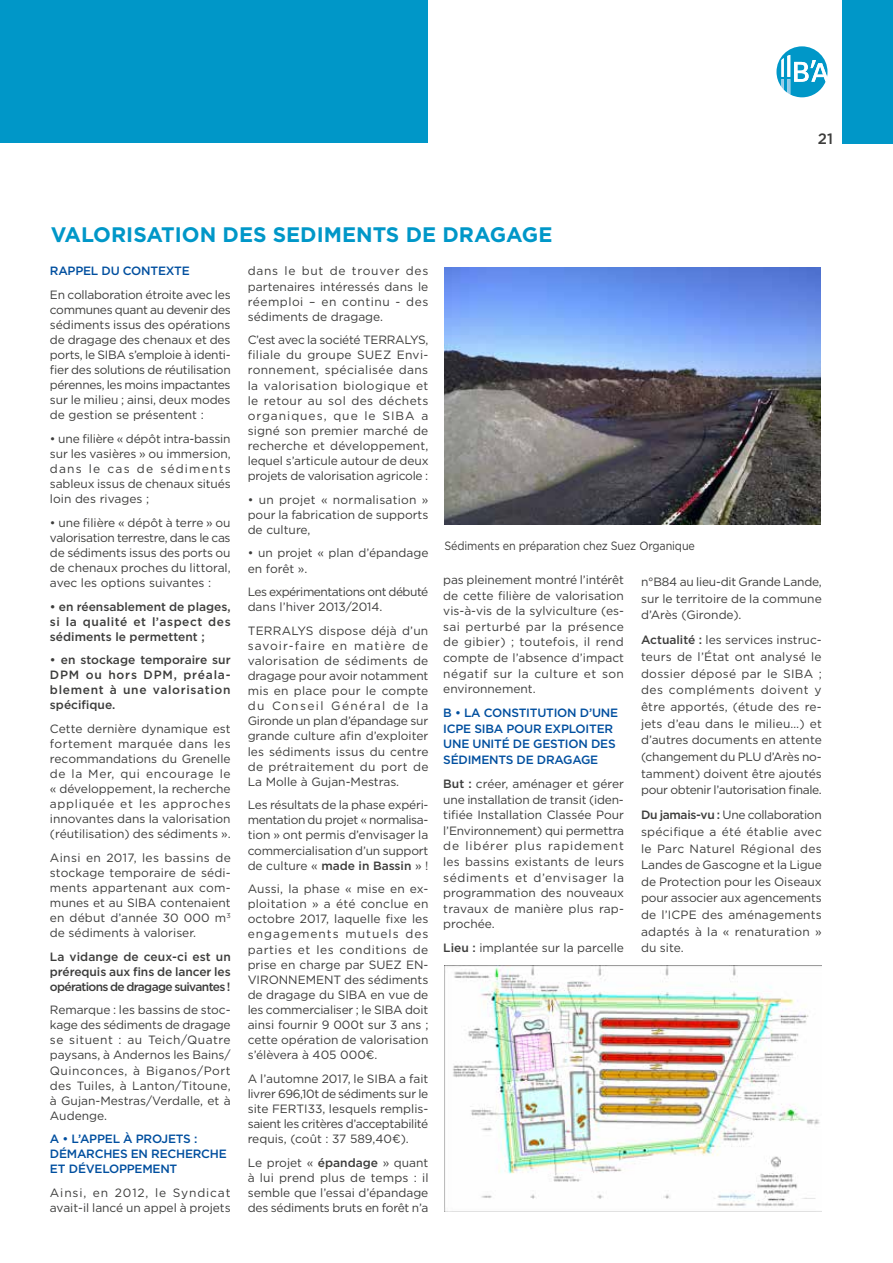
<style>
.page{position:relative;width:893px;height:1263px;background:#fff}
.page>*{position:absolute;margin:0;border:0;box-sizing:border-box;transform-origin:0 0}
.t1{font:700 21px "Gotham";color:#0097c8}
.t2{font:500 15px "Gotham";color:#3c3c3b}
.t3{font:12px/15.1px "Gotham";color:#3c3c3b;text-align:justify}
.t4{font:500 12px/15px "Gotham";color:#3c3c3b;text-align:justify}
.t5{font:500 12px/15.6px "Gotham";letter-spacing:-.02em;color:#004f9f}
.t6{font:12px/15.1px "Gotham";letter-spacing:-.04em;color:#3c3c3b}
.t7{font:12px "Gotham";color:#3c3c3b;scale:.9 1}
.s1{font-weight:500}
</style>
<div class="page">
<div style="left:0;top:0;width:427px;height:143px;background:#0097c8"></div>
<div style="left:842px;top:0;width:51px;height:144px;background:#0097c8"></div>
<svg style="left:776px;top:46px;width:51px;height:51px"></svg>
<img style="left:445px;top:268px;width:376px;height:256px">
<img style="left:444px;top:966px;width:377px;height:246px">
<p class="t2" style="left:818px;top:128px;width:17px">21</p>
<h1 class="t1" style="left:51px;top:221px;width:503px">VALORISATION DES SEDIMENTS DE DRAGAGE</h1>
<p class="t5" style="left:50px;top:263px;width:141px">RAPPEL DU CONTEXTE</p>
<p class="t3" style="left:50px;top:287px;width:182px">En collaboration étroite avec les communes quant au devenir des sédiments issus des opérations de dragage des chenaux et des ports, le SIBA s’emploie à identi&shy;fier des solutions de réutilisation pérennes, les moins impactantes sur le milieu ; ainsi, deux modes de gestion se présentent :</p>
<p class="t3" style="left:50px;top:431px;width:182px">• une filière « dépôt intra-bassin sur les vasières » ou immersion, dans le cas de sédiments sableux issus de chenaux situés loin des rivages ;</p>
<p class="t3" style="left:50px;top:515px;width:182px">• une filière « dépôt à terre » ou valorisation terrestre, dans le cas de sédiments issus des ports ou de chenaux proches du littoral, avec les options suivantes :</p>
<p class="t4" style="left:50px;top:599px;width:182px">• en réensablement de plages, si la qualité et l’aspect des sédiments le permettent ;</p>
<p class="t4" style="left:50px;top:652px;width:182px">• en stockage temporaire sur DPM ou hors DPM, préala&shy;blement à une valorisation spécifique.</p>
<p class="t3" style="left:50px;top:721px;width:182px">Cette dernière dynamique est fortement marquée dans les recommandations du Grenelle de la Mer, qui encourage le « développement, la recherche appliquée et les approches innovantes dans la valorisation (réutilisation) des sédiments ».</p>
<p class="t3" style="left:50px;top:850px;width:182px">Ainsi en 2017, les bassins de stockage temporaire de sédi&shy;ments appartenant aux com&shy;munes et au SIBA contenaient en début d’année 30 000 m<sup>3 </sup>de sédiments à valoriser.</p>
<p class="t4" style="left:50px;top:949px;width:182px">La vidange de ceux-ci est un prérequis aux fins de lancer les opérations de dragage suivantes !</p>
<p class="t3" style="left:50px;top:1002px;width:182px">Remarque : les bassins de stoc&shy;kage des sédiments de dragage se situent : au Teich/Quatre paysans, à Andernos les Bains/ Quinconces, à Biganos/Port des Tuiles, à Lanton/Titoune, à Gujan-Mestras/Verdalle, et à Audenge.</p>
<p class="t5" style="left:50px;top:1131px;width:178px;line-height:15px">A • L’APPEL À PROJETS :<br>DÉMARCHES EN RECHERCHE<br>ET DÉVELOPPEMENT</p>
<p class="t3" style="left:50px;top:1185px;width:182px">Ainsi, en 2012, le Syndicat avait-il lancé un appel à projets</p>
<p class="t3" style="left:248px;top:263px;width:182px">dans le but de trouver des partenaires intéressés dans le réemploi – en continu - des sédiments de dragage.</p>
<p class="t3" style="left:248px;top:332px;width:182px">C’est avec la société TERRALYS, filiale du groupe SUEZ Envi&shy;ronnement, spécialisée dans la valorisation biologique et le retour au sol des déchets organiques, que le SIBA a signé son premier marché de recherche et développement, lequel s’articule autour de deux projets de valorisation agricole :</p>
<p class="t3" style="left:248px;top:492px;width:182px">• un projet « normalisation » pour la fabrication de supports de culture,</p>
<p class="t3" style="left:248px;top:545px;width:182px">• un projet « plan d’épandage en forêt ».</p>
<p class="t6" style="left:248px;top:584px;width:182px">Les expérimentations ont débuté dans l’hiver 2013/2014.</p>
<p class="t3" style="left:248px;top:623px;width:182px">TERRALYS dispose déjà d’un savoir-faire en matière de valorisation de sédiments de dragage pour avoir notamment mis en place pour le compte du Conseil Général de la Gironde un plan d’épandage sur grande culture afin d’exploiter les sédiments issus du centre de prétraitement du port de La Molle à Gujan-Mestras.</p>
<p class="t3" style="left:248px;top:797px;width:182px">Les résultats de la phase expéri&shy;mentation du projet « normalisa&shy;tion » ont permis d’envisager la commercialisation d’un support de culture « <span class="s1">made in Bassin</span> » !</p>
<p class="t3" style="left:248px;top:881px;width:182px">Aussi, la phase « mise en ex&shy;ploitation » a été conclue en octobre 2017, laquelle fixe les engagements mutuels des parties et les conditions de prise en charge par SUEZ EN-VIRONNEMENT des sédiments de dragage du SIBA en vue de les commercialiser ; le SIBA doit ainsi fournir 9 000t sur 3 ans ; cette opération de valorisation s’élèvera à 405 000€.</p>
<p class="t3" style="left:248px;top:1071px;width:182px">A l’automne 2017, le SIBA a fait livrer 696,10t de sédiments sur le site FERTI33, lesquels remplis&shy;saient les critères d’acceptabilité requis, (coût : 37 589,40€).</p>
<p class="t3" style="left:248px;top:1154px;width:182px">Le projet « <span class="s1">épandage</span> » quant à lui prend plus de temps : il semble que l’essai d’épandage des sédiments bruts en forêt n’a</p>
<p class="t7" style="left:444px;top:538px;width:280px">Sédiments en préparation chez Suez Organique</p>
<p class="t3" style="left:443px;top:572px;width:182px;line-height:15.6px">pas pleinement montré l’intérêt de cette filière de valorisation vis-à-vis de la sylviculture (es&shy;sai perturbé par la présence de gibier) ; toutefois, il rend compte de l’absence d’impact négatif sur la culture et son environnement.</p>
<p class="t5" style="left:443px;top:705px;width:176px">B • LA CONSTITUTION D’UNE<br>ICPE SIBA POUR EXPLOITER<br>UNE UNITÉ DE GESTION DES<br>SÉDIMENTS DE DRAGAGE</p>
<p class="t3" style="left:443px;top:776px;width:182px;line-height:15.6px"><span class="s1">But :</span> créer, aménager et gérer une installation de transit (iden&shy;tifiée Installation Classée Pour l’Environnement) qui permettra de libérer plus rapidement les bassins existants de leurs sédiments et d’envisager la programmation des nouveaux travaux de manière plus rap&shy;prochée.</p>
<p class="t3" style="left:443px;top:940px;width:182px"><span class="s1">Lieu :</span> implantée sur la parcelle</p>
<p class="t3" style="left:641px;top:573px;width:182px;line-height:16.6px">n°B84 au lieu-dit Grande Lande, sur le territoire de la commune d’Arès (Gironde).</p>
<p class="t3" style="left:641px;top:632px;width:182px;line-height:16.6px"><span class="s1">Actualité :</span> les services instruc&shy;teurs de l’État ont analysé le dossier déposé par le SIBA ; des compléments doivent y être apportés, (étude des re&shy;jets d’eau dans le milieu…) et d’autres documents en attente (changement du PLU d’Arès no&shy;tamment) doivent être ajoutés pour obtenir l’autorisation finale.</p>
<p class="t3" style="left:641px;top:806px;width:182px;line-height:16.6px"><span class="s1">Du jamais-vu :</span> Une collaboration spécifique a été établie avec le Parc Naturel Régional des Landes de Gascogne et la Ligue de Protection pour les Oiseaux pour associer aux agencements de l’ICPE des aménagements adaptés à la « renaturation » du site.</p>
</div>
